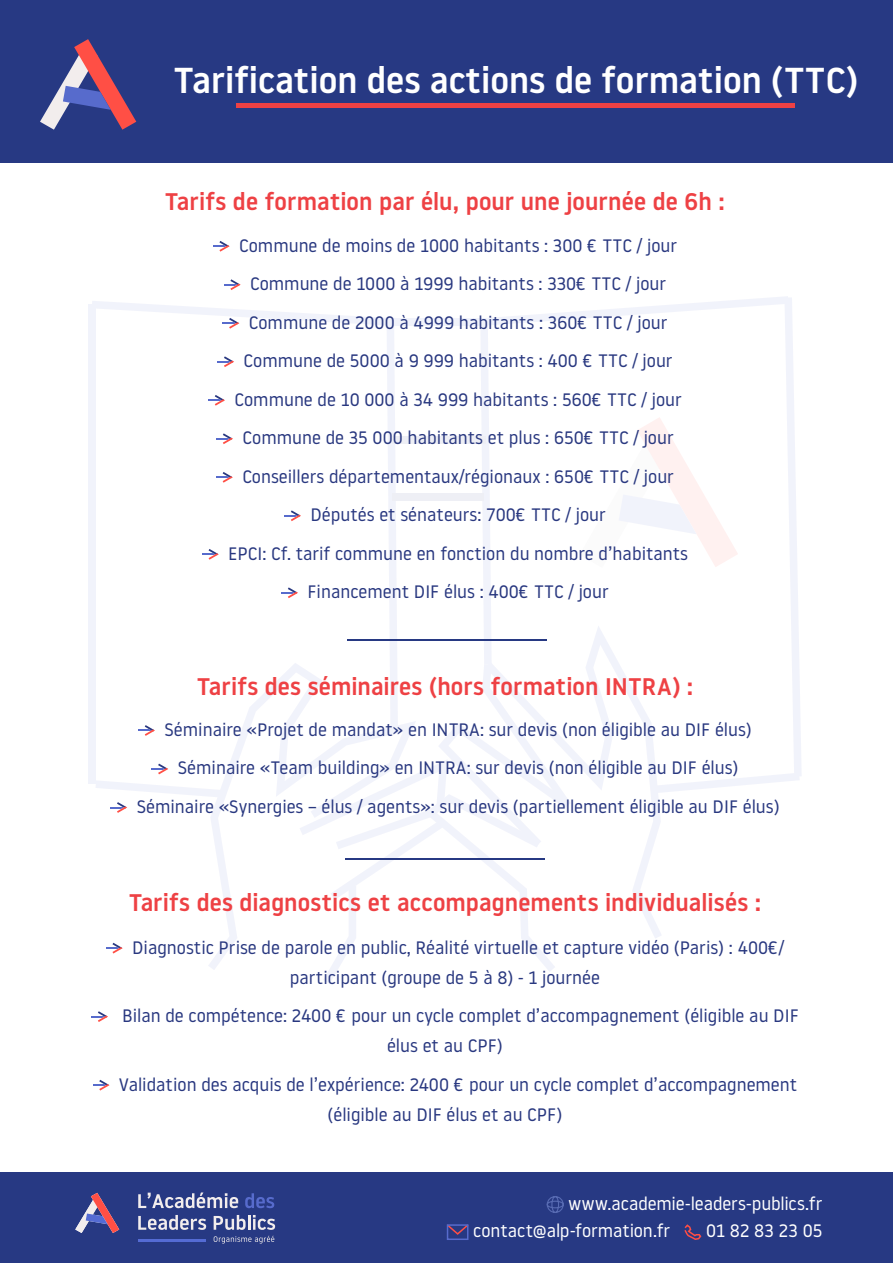
<style>
.page{position:relative;width:893px;height:1263px;background:#fff}
.page>*{position:absolute;margin:0;border:0;box-sizing:border-box;transform-origin:0 0}
.t1{font:500 36px "Noway";color:#fff}
.t2{font:500 24px "Noway";letter-spacing:.005em;color:#ee4144}
.t3{font:18px/30px "Noway";color:#293880}
.t4{font:18px/27px "Noway";letter-spacing:-.005em;color:#fff}
</style>
<div class="page">
<div style="left:88px;top:305px;width:8px;height:479px;background:#f1f3fb"></div>
<div style="left:0;top:1172px;width:893px;height:91px;background:#273983"></div>
<div style="left:0;top:0;width:893px;height:162px;background:#273983"></div>
<svg style="left:546px;top:1196px;width:18px;height:17px"></svg>
<svg style="left:446px;top:1224px;width:23px;height:12px"></svg>
<div style="left:447px;top:1224px;width:21px;height:16px;border:2px solid #576bcc"></div>
<svg style="left:684px;top:1224px;width:18px;height:16px"></svg>
<svg style="left:75px;top:1193px;width:44px;height:40px"></svg>
<hr style="left:139px;top:1239px;width:67px;height:3px;background:#546bd4">
<svg style="left:138px;top:1192px;width:100px;height:16px"></svg>
<svg style="left:245px;top:1193px;width:29px;height:15px"></svg>
<svg style="left:138px;top:1215px;width:68px;height:15px"></svg>
<svg style="left:214px;top:1215px;width:61px;height:15px"></svg>
<svg style="left:214px;top:1236px;width:60px;height:7px"></svg>
<svg style="left:213px;top:241px;width:17px;height:11px"></svg>
<svg style="left:224px;top:279px;width:17px;height:11px"></svg>
<svg style="left:40px;top:39px;width:96px;height:91px"></svg>
<svg style="left:92px;top:296px;width:709px;height:687px"></svg>
<svg style="left:91px;top:1011px;width:17px;height:11px"></svg>
<svg style="left:93px;top:1080px;width:17px;height:10px"></svg>
<div style="left:236px;top:103px;width:559px;height:5px;background:#ee4144"></div>
<p class="t1" style="left:174px;top:55px;width:685px">Tarification des actions de formation (TTC)</p>
<p class="t2" style="left:165px;top:185px;width:561px">Tarifs de formation par élu, pour une journée de 6h :</p>
<p class="t3" style="left:239px;top:230px;width:440px">Commune de moins de 1000 habitants : 300 € TTC / jour</p>
<p class="t3" style="left:250px;top:268px;width:418px">Commune de 1000 à 1999 habitants : 330€ TTC / jour</p>
<p class="t3" style="left:249px;top:307px;width:420px">Commune de 2000 à 4999 habitants : 360€ TTC / jour</p>
<p class="t3" style="left:244px;top:345px;width:431px">Commune de 5000 à 9 999 habitants : 400 € TTC / jour</p>
<p class="t3" style="left:234px;top:384px;width:449px">Commune de 10 000 à 34 999 habitants : 560€ TTC / jour</p>
<p class="t3" style="left:242px;top:422px;width:433px">Commune de 35 000 habitants et plus : 650€ TTC / jour</p>
<p class="t3" style="left:242px;top:461px;width:433px">Conseillers départementaux/régionaux : 650€ TTC / jour</p>
<p class="t3" style="left:310px;top:499px;width:297px">Députés et sénateurs: 700€ TTC / jour</p>
<p class="t3" style="left:228px;top:538px;width:461px">EPCI: Cf. tarif commune en fonction du nombre d’habitants</p>
<p class="t3" style="left:307px;top:576px;width:303px">Financement DIF élus : 400€ TTC / jour</p>
<p class="t2" style="left:197px;top:670px;width:498px">Tarifs des séminaires (hors formation INTRA) :</p>
<p class="t3" style="left:164px;top:714px;width:589px">Séminaire «Projet de mandat» en INTRA: sur devis (non éligible au DIF élus)</p>
<p class="t3" style="left:178px;top:752px;width:562px">Séminaire «Team building» en INTRA: sur devis (non éligible au DIF élus)</p>
<p class="t3" style="left:137px;top:791px;width:644px">Séminaire «Synergies – élus / agents»: sur devis (partiellement éligible au DIF élus)</p>
<p class="t2" style="left:129px;top:886px;width:634px">Tarifs des diagnostics et accompagnements individualisés :</p>
<p class="t3" style="left:290px;top:931px;width:496px;text-indent:-158px">Diagnostic Prise de parole en public, Réalité virtuelle et capture vidéo (Paris) : 400€/ participant (groupe de 5 à 8) - 1 journée</p>
<p class="t3" style="left:387px;top:1000px;width:413px;text-indent:-265px">Bilan de compétence: 2400 € pour un cycle complet d’accompagnement (éligible au DIF élus et au CPF)</p>
<p class="t3" style="left:327px;top:1068px;width:471px;text-indent:-209px">Validation des acquis de l’expérience: 2400 € pour un cycle complet d’accompagnement (éligible au DIF élus et au CPF)</p>
<p class="t4" style="left:473px;top:1189px;width:351px;text-indent:95px">www.academie-leaders-publics.fr contact@alp-formation.fr</p>
<p class="t4" style="left:706px;top:1216px;width:118px">01 82 83 23 05</p>
</div>
